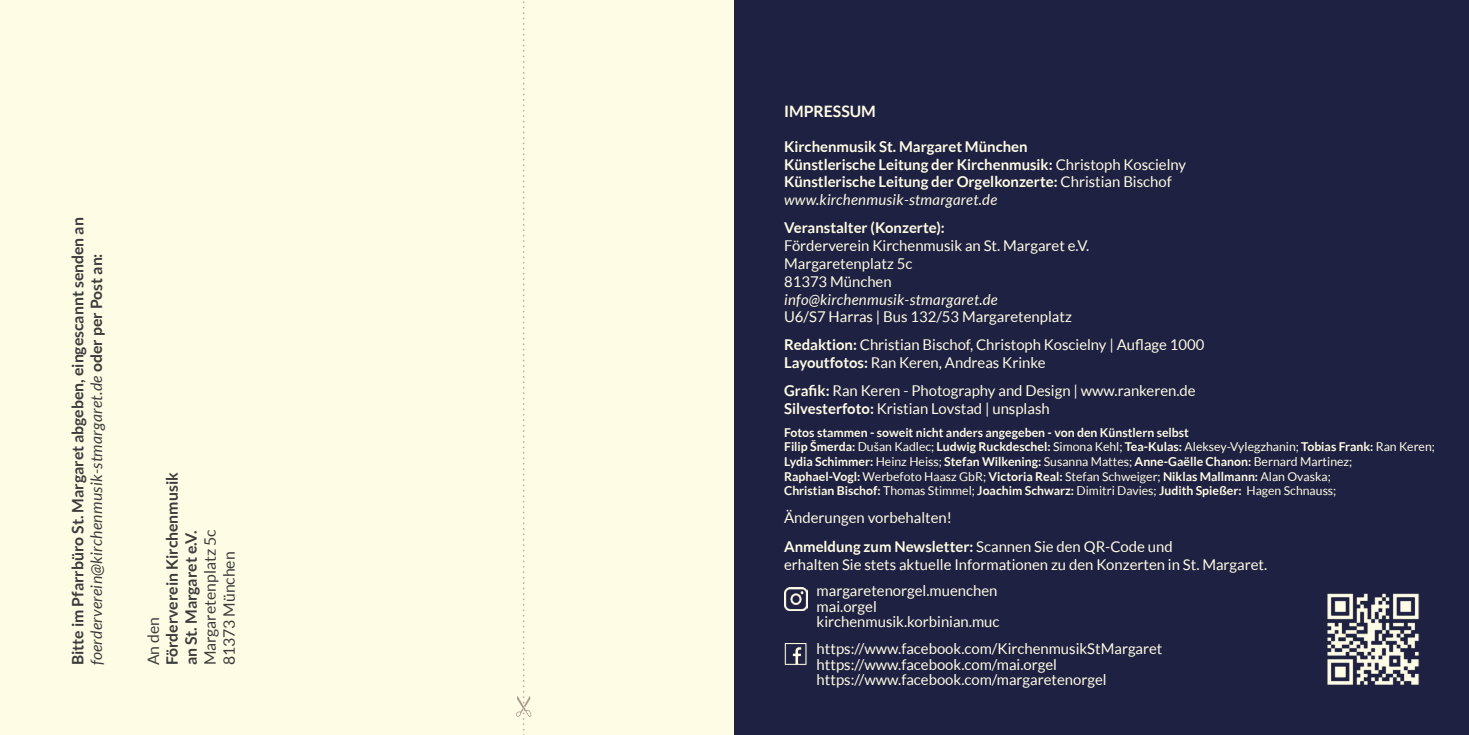
<style>
.page{position:relative;width:1469px;height:735px;background:#fff}
.page>*{position:absolute;margin:0;border:0;box-sizing:border-box;transform-origin:0 0}
.t1{font:700 15.75px/18.9px "Lato";color:#3c3c3b}
.t2{font:15.75px/18.9px "Lato";color:#3c3c3b}
.t3{font:700 15.75px "Lato";color:#fffce5}
.t4{font:14.88px/15.8px "Lato";color:#fffce5}
.t5{font:700 14.88px/17.8px "Lato";color:#fffce5}
.t6{font:italic 14.88px "Lato";letter-spacing:.02em;color:#fffce5}
.t7{font:700 12.25px/14.7px "Lato";color:#fffce5}
.s1{font-weight:400;font-style:italic}
.s2{font-weight:400}
.s3{font-weight:700}
</style>
<div class="page">
<div style="left:0;top:0;width:734px;height:734px;background:#fffce5"></div>
<svg style="left:516px;top:1px;width:15px;height:734px"></svg>
<div style="left:734px;top:0;width:734px;height:734px;background:#1e2141"></div>
<img style="left:784px;top:587px;width:23px;height:23px">
<img style="left:1327px;top:593px;width:92px;height:92px">
<svg style="left:784px;top:643px;width:23px;height:22px"></svg>
<p class="t1" style="left:68px;top:665px;width:449px;rotate:-90deg">Bitte im Pfarrbüro St. Margaret abgeben, eingescannt senden an <span class="s1">foerderverein@kirchenmusik-stmargaret.de</span> oder per Post an:</p>
<p class="t1" style="left:162px;top:665px;width:194px;rotate:-90deg">Förderverein Kirchenmusik an St. Margaret e.V.</p>
<p class="t2" style="left:200px;top:665px;width:137px;rotate:-90deg">Margaretenplatz 5c<br>81373 München</p>
<p class="t2" style="left:144px;top:665px;width:50px;rotate:-90deg">An den</p>
<p class="t3" style="left:784px;top:102px;width:93px">IMPRESSUM</p>
<p class="t5" style="left:784px;top:137px;width:403px">Kirchenmusik St. Margaret München<br>Künstlerische Leitung der Kirchenmusik: <span class="s2">Christoph Koscielny </span>Künstlerische Leitung der Orgelkonzerte: <span class="s2">Christian Bischof </span><span class="s1">www.kirchenmusik-stmargaret.de</span></p>
<p class="t5" style="left:784px;top:218px;width:162px">Veranstalter (Konzerte):</p>
<p class="t4" style="left:784px;top:236px;width:307px;line-height:17.8px">Förderverein Kirchenmusik an St. Margaret e.V.<br>Margaretenplatz 5c<br>81373 München</p>
<p class="t6" style="left:784px;top:291px;width:215px">info@kirchenmusik-stmargaret.de</p>
<p class="t4" style="left:784px;top:303px;width:422px;line-height:27.8px">U6/S7 Harras | Bus 132/53 Margaretenplatz<br><span class="s3">Redaktion:</span> Christian Bischof, Christoph Koscielny | Auflage 1000</p>
<p class="t4" style="left:784px;top:348px;width:413px;line-height:27.8px"><span class="s3">Layoutfotos:</span> Ran Keren, Andreas Krinke<br><span class="s3">Grafik:</span> Ran Keren - Photography and Design | www.rankeren.de</p>
<p class="t4" style="left:784px;top:400px;width:267px"><span class="s3">Silvesterfoto:</span> Kristian Lovstad | unsplash</p>
<p class="t7" style="left:784px;top:424px;width:652px">Fotos stammen - soweit nicht anders angegeben - von den Künstlern selbst<br>Filip Šmerda: <span class="s2">Dušan Kadlec;</span> Ludwig Ruckdeschel: <span class="s2">Simona Kehl;</span> Tea-Kulas: <span class="s2">Aleksey-Vylegzhanin;</span> Tobias Frank: <span class="s2">Ran Keren; </span>Lydia Schimmer: <span class="s2">Heinz Heiss;</span> Stefan Wilkening: <span class="s2">Susanna Mattes;</span> Anne-Gaëlle Chanon: <span class="s2">Bernard Martinez;<br></span>Raphael-Vogl: <span class="s2">Werbefoto Haasz GbR;</span> Victoria Real: <span class="s2">Stefan Schweiger;</span> Niklas Mallmann: <span class="s2">Alan Ovaska;<br></span>Christian Bischof: <span class="s2">Thomas Stimmel;</span> Joachim Schwarz: <span class="s2">Dimitri Davies;</span> Judith Spießer: <span class="s2">Hagen Schnauss;</span></p>
<p class="t4" style="left:784px;top:509px;width:169px">Änderungen vorbehalten!</p>
<p class="t4" style="left:784px;top:537px;width:484px;line-height:17.8px"><span class="s3">Anmeldung zum Newsletter:</span> Scannen Sie den QR-Code und<br>erhalten Sie stets aktuelle Informationen zu den Konzerten in St. Margaret.</p>
<p class="t4" style="left:816px;top:582px;width:184px">margaretenorgel.muenchen mai.orgel kirchenmusik.korbinian.muc</p>
<p class="t4" style="left:816px;top:640px;width:347px">https://www.facebook.com/KirchenmusikStMargaret https://www.facebook.com/mai.orgel https://www.facebook.com/margaretenorgel</p>
</div>
